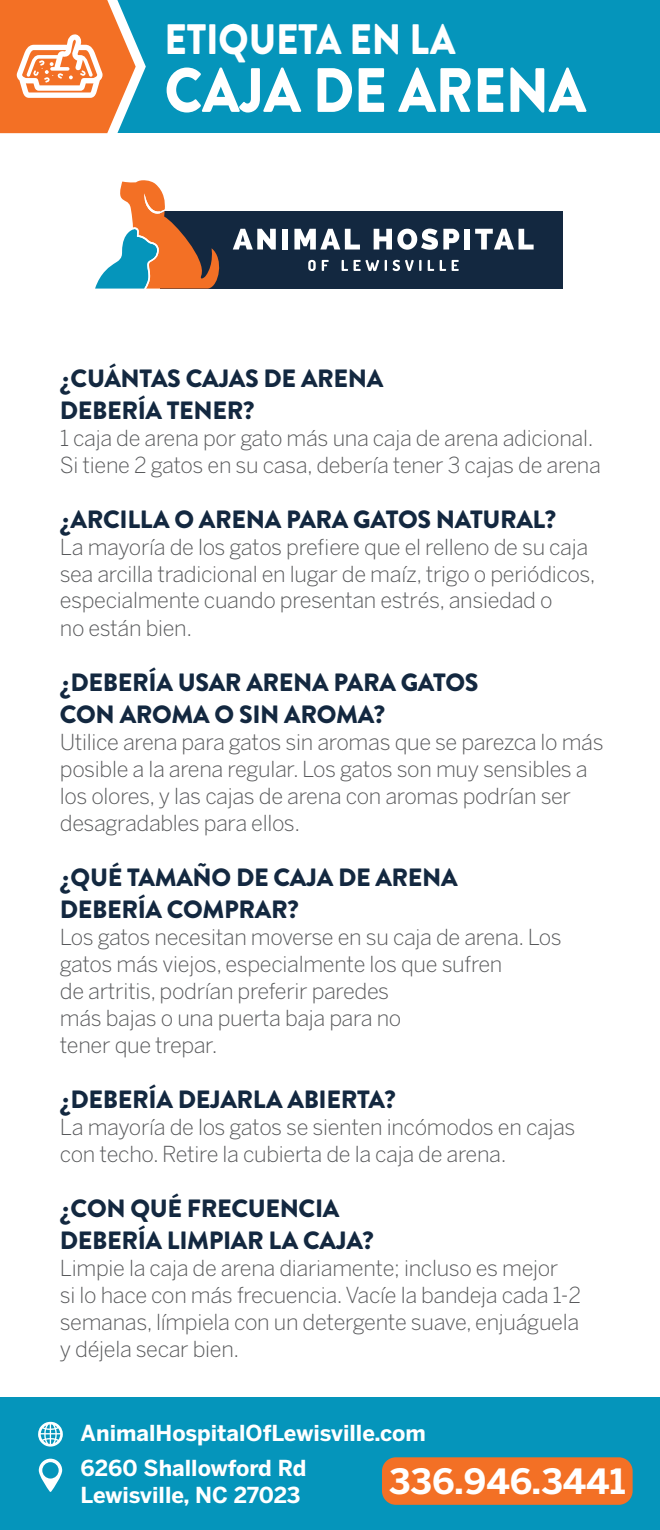
<style>
.page{position:relative;width:660px;height:1530px;background:#fff}
.page>*{position:absolute;margin:0;border:0;box-sizing:border-box;transform-origin:0 0}
.t1{font:900 62.5px "Brandon Grotesque";letter-spacing:-.005em;color:#fff;scale:.9 1}
.t2{font:900 42.5px "Brandon Grotesque";letter-spacing:-.005em;color:#fff;scale:.9 1}
.t3{font:700 34.5px "Benton Sans";color:#fff}
.t4{font:900 25px/32.5px "Brandon Grotesque";letter-spacing:-.015em;color:#132840}
.t5{font:300 22px/27px "Benton Sans";letter-spacing:-.015em;color:#58595b}
.t6{font:700 22px/27px "Benton Sans";color:#fff}
</style>
<div class="page">
<div style="left:0;top:1398px;width:660px;height:132px;background:#0595bb"></div>
<div style="left:382px;top:1457px;width:251px;height:48px;background:#f37025;border-radius:14px"></div>
<svg style="left:39px;top:1459px;width:23px;height:33px"></svg>
<svg style="left:38px;top:1422px;width:25px;height:25px"></svg>
<div style="left:161px;top:211px;width:402px;height:78px;background:#132840"></div>
<svg style="left:308px;top:260px;width:8px;height:11px"></svg>
<svg style="left:322px;top:260px;width:7px;height:11px"></svg>
<svg style="left:342px;top:260px;width:6px;height:11px"></svg>
<svg style="left:354px;top:260px;width:25px;height:11px"></svg>
<svg style="left:385px;top:260px;width:2px;height:11px"></svg>
<svg style="left:393px;top:260px;width:29px;height:11px"></svg>
<svg style="left:428px;top:260px;width:6px;height:11px"></svg>
<svg style="left:440px;top:260px;width:6px;height:11px"></svg>
<svg style="left:452px;top:260px;width:7px;height:11px"></svg>
<svg style="left:233px;top:229px;width:43px;height:21px"></svg>
<div style="left:282px;top:229px;width:6px;height:21px;background:#fff"></div>
<svg style="left:294px;top:229px;width:66px;height:21px"></svg>
<svg style="left:374px;top:229px;width:85px;height:21px"></svg>
<div style="left:464px;top:229px;width:6px;height:21px;background:#fff"></div>
<svg style="left:475px;top:229px;width:59px;height:21px"></svg>
<svg style="left:95px;top:180px;width:125px;height:109px"></svg>
<div style="left:0;top:0;width:660px;height:133px;background:#0595bb"></div>
<svg style="left:0;top:0;width:146px;height:133px;background:#de8e5d"></svg>
<h2 class="t2" style="left:165px;top:10px;width:325px">ETIQUETA EN LA</h2>
<h1 class="t1" style="left:165px;top:46px;width:470px">CAJA DE ARENA</h1>
<p class="t4" style="left:60px;top:362px;width:325px">¿CUÁNTAS CAJAS DE ARENA<br>DEBERÍA TENER?</p>
<p class="t5" style="left:60px;top:424px;width:543px">1 caja de arena por gato más una caja de arena adicional.<br>Si tiene 2 gatos en su casa, debería tener 3 cajas de arena</p>
<p class="t4" style="left:60px;top:503px;width:498px">¿ARCILLA O ARENA PARA GATOS NATURAL?</p>
<p class="t5" style="left:60px;top:533px;width:537px">La mayoría de los gatos prefiere que el relleno de su caja sea arcilla tradicional en lugar de maíz, trigo o periódicos, especialmente cuando presentan estrés, ansiedad o<br>no están bien.</p>
<p class="t4" style="left:60px;top:666px;width:420px">¿DEBERÍA USAR ARENA PARA GATOS<br>CON AROMA O SIN AROMA?</p>
<p class="t5" style="left:60px;top:729px;width:545px">Utilice arena para gatos sin aromas que se parezca lo más posible a la arena regular. Los gatos son muy sensibles a los olores, y las cajas de arena con aromas podrían ser desagradables para ellos.</p>
<p class="t4" style="left:60px;top:861px;width:399px">¿QUÉ TAMAÑO DE CAJA DE ARENA<br>DEBERÍA COMPRAR?</p>
<p class="t5" style="left:60px;top:924px;width:503px">Los gatos necesitan moverse en su caja de arena. Los gatos más viejos, especialmente los que sufren<br>de artritis, podrían preferir paredes<br>más bajas o una puerta baja para no<br>tener que trepar.</p>
<p class="t4" style="left:60px;top:1083px;width:338px">¿DEBERÍA DEJARLA ABIERTA?</p>
<p class="t5" style="left:60px;top:1113px;width:517px">La mayoría de los gatos se sienten incómodos en cajas con techo. Retire la cubierta de la caja de arena.</p>
<p class="t4" style="left:60px;top:1192px;width:315px">¿CON QUÉ FRECUENCIA<br>DEBERÍA LIMPIAR LA CAJA?</p>
<p class="t5" style="left:60px;top:1254px;width:523px">Limpie la caja de arena diariamente; incluso es mejor<br>si lo hace con más frecuencia. Vacíe la bandeja cada 1-2 semanas, límpiela con un detergente suave, enjuáguela y déjela secar bien.</p>
<p class="t6" style="left:81px;top:1419px;width:347px">AnimalHospitalOfLewisville.com</p>
<h3 class="t3" style="left:389px;top:1461px;width:238px">336.946.3441</h3>
<p class="t6" style="left:81px;top:1454px;width:227px">6260 Shallowford Rd<br>Lewisville, NC 27023</p>
</div>
